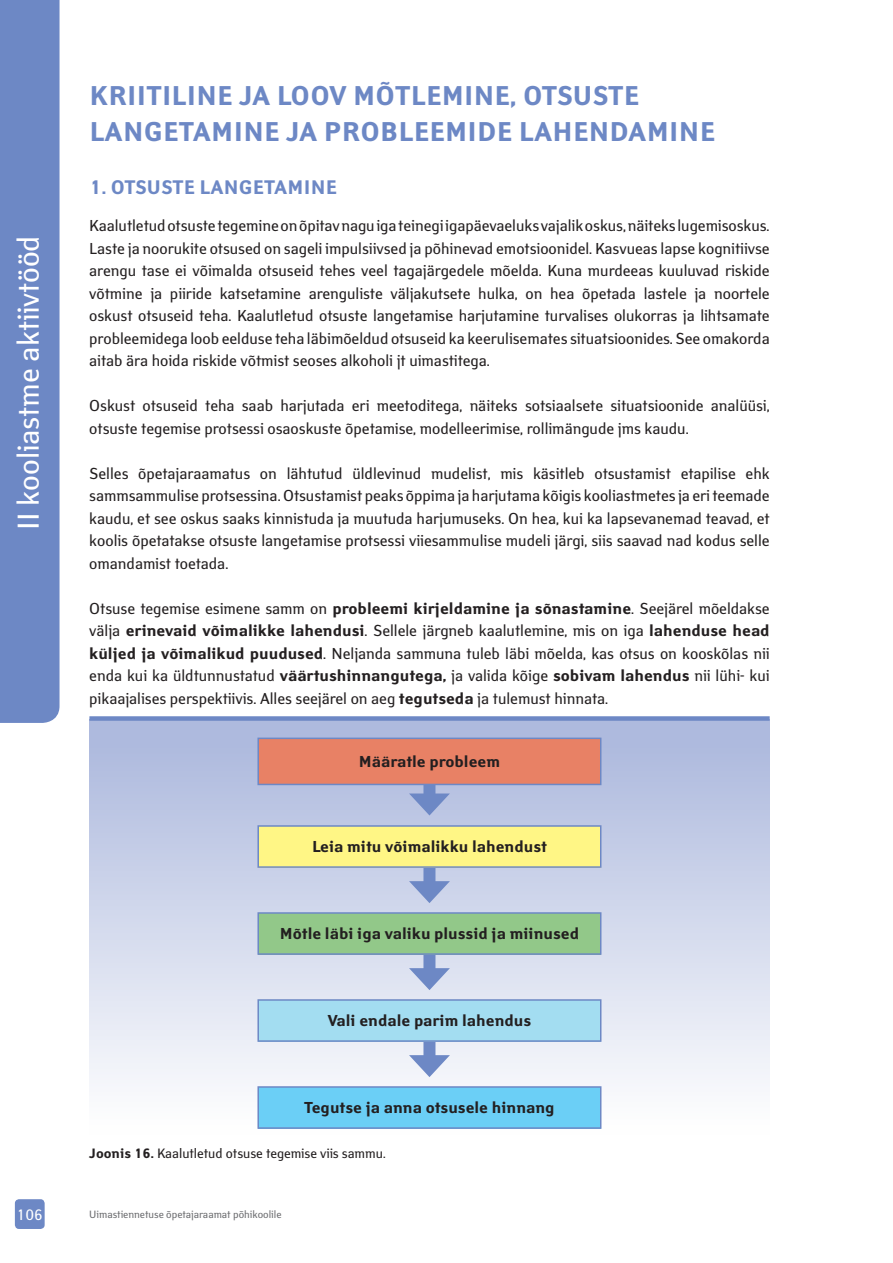
<style>
.page{position:relative;width:893px;height:1263px;background:#fff}
.page>*{position:absolute;margin:0;border:0;box-sizing:border-box;transform-origin:0 0}
.t1{font:30px "Yanus";color:#fff}
.Heading_2{font:700 27px/36px "Yanus";letter-spacing:.01em;color:#6d88c5}
.Heading_2-2{font:700 19.5px "Yanus";letter-spacing:.01em;color:#6d88c5}
.t2{font:15.75px/22.5px "Yanus";color:#231f20;text-align:justify}
.t3{font:700 15.75px "Yanus";color:#231f20}
.t4{font:15px "Yanus";color:#fff}
.t5{font:13.5px "Yanus";color:#231f20}
.t6{font:10.5px "Yanus";color:#6c6d70}
.s1{font-weight:700}
</style>
<div class="page">
<div style="left:15px;top:1199px;width:30px;height:30px;background:#6d88c5;border-radius:4px"></div>
<div style="left:0;top:0;width:60px;height:723px;background:#6d88c5"></div>
<div style="left:89px;top:719px;width:681px;height:416px;background:linear-gradient(to bottom,#a9b6dc,#fff)"></div>
<div style="left:89px;top:716px;width:681px;height:5px;background:#6d88c5"></div>
<div style="left:423px;top:773px;width:12px;height:29px;background:#6d88c5"></div>
<svg style="left:409px;top:793px;width:41px;height:22px"></svg>
<div style="left:423px;top:860px;width:12px;height:30px;background:#6d88c5"></div>
<svg style="left:409px;top:881px;width:41px;height:22px"></svg>
<div style="left:423px;top:1034px;width:12px;height:30px;background:#6d88c5"></div>
<svg style="left:409px;top:1055px;width:41px;height:22px"></svg>
<div style="left:423px;top:947px;width:12px;height:30px;background:#6d88c5"></div>
<svg style="left:409px;top:968px;width:41px;height:22px"></svg>
<div style="left:258px;top:738px;width:343px;height:46px;background:#e88165"></div>
<div style="left:257px;top:738px;width:344px;height:47px;border:2px solid #6d88c5"></div>
<div style="left:258px;top:826px;width:343px;height:41px;background:#fff685"></div>
<div style="left:257px;top:825px;width:344px;height:43px;border:2px solid #6d88c5"></div>
<div style="left:258px;top:913px;width:343px;height:41px;background:#92c889"></div>
<div style="left:257px;top:912px;width:344px;height:43px;border:2px solid #6d88c5"></div>
<div style="left:258px;top:1087px;width:343px;height:41px;background:#6bcff6"></div>
<div style="left:257px;top:1086px;width:344px;height:43px;border:2px solid #6d88c5"></div>
<div style="left:258px;top:1000px;width:343px;height:41px;background:#a3ddf1"></div>
<div style="left:257px;top:999px;width:344px;height:43px;border:2px solid #6d88c5"></div>
<p class="t1" style="left:10px;top:530px;width:296px;rotate:-90deg">II kooliastme aktiivtööd</p>
<p class="Heading_2" style="left:89px;top:79px;width:627px">KRIITILINE JA LOOV MÕTLEMINE, OTSUSTE<br>LANGETAMINE JA PROBLEEMIDE LAHENDAMINE</p>
<p class="Heading_2-2" style="left:89px;top:175px;width:249px">1. OTSUSTE LANGETAMINE</p>
<p class="t2" style="left:89px;top:214px;width:682px">Kaalutletud otsuste tegemine on õpitav nagu iga teinegi igapäevaeluks vajalik oskus, näiteks lugemisoskus.</p>
<p class="t2" style="left:89px;top:237px;width:682px">Laste ja noorukite otsused on sageli impulsiivsed ja põhinevad emotsioonidel. Kasvueas lapse kognitiivse arengu tase ei võimalda otsuseid tehes veel tagajärgedele mõelda. Kuna murdeeas kuuluvad riskide võtmine ja piiride katsetamine arenguliste väljakutsete hulka, on hea õpetada lastele ja noortele oskust otsuseid teha. Kaalutletud otsuste langetamise harjutamine turvalises olukorras ja lihtsamate probleemidega loob eelduse teha läbimõeldud otsuseid ka keerulisemates situatsioonides. See omakorda aitab ära hoida riskide võtmist seoses alkoholi jt uimastitega.</p>
<p class="t2" style="left:89px;top:394px;width:682px">Oskust otsuseid teha saab harjutada eri meetoditega, näiteks sotsiaalsete situatsioonide analüüsi, otsuste tegemise protsessi osaoskuste õpetamise, modelleerimise, rollimängude jms kaudu.</p>
<p class="t2" style="left:89px;top:462px;width:682px">Selles õpetajaraamatus on lähtutud üldlevinud mudelist, mis käsitleb otsustamist etapilise ehk sammsammulise protsessina. Otsustamist peaks õppima ja harjutama kõigis kooliastmetes ja eri teemade kaudu, et see oskus saaks kinnistuda ja muutuda harjumuseks. On hea, kui ka lapsevanemad teavad, et koolis õpetatakse otsuste langetamise protsessi viiesammulise mudeli järgi, siis saavad nad kodus selle omandamist toetada.</p>
<p class="t2" style="left:89px;top:597px;width:682px">Otsuse tegemise esimene samm on <span class="s1">probleemi kirjeldamine ja sõnastamine</span>. Seejärel mõeldakse välja <span class="s1">erinevaid võimalikke lahendusi</span>. Sellele järgneb kaalutlemine, mis on iga <span class="s1">lahenduse head küljed ja võimalikud puudused</span>. Neljanda sammuna tuleb läbi mõelda, kas otsus on kooskõlas nii enda kui ka üldtunnustatud <span class="s1">väärtushinnangutega,</span> ja valida kõige <span class="s1">sobivam lahendus</span> nii lühi- kui pikaajalises perspektiivis. Alles seejärel on aeg <span class="s1">tegutseda</span> ja tulemust hinnata.</p>
<p class="t3" style="left:359px;top:752px;width:143px">Määratle probleem</p>
<p class="t3" style="left:312px;top:838px;width:236px">Leia mitu võimalikku lahendust</p>
<p class="t3" style="left:280px;top:925px;width:301px">Mõtle läbi iga valiku plussid ja miinused</p>
<p class="t3" style="left:328px;top:1012px;width:205px">Vali endale parim lahendus</p>
<p class="t3" style="left:304px;top:1099px;width:252px">Tegutse ja anna otsusele hinnang</p>
<p class="t5" style="left:89px;top:1145px;width:298px"><span class="s1">Joonis 16.</span> Kaalutletud otsuse tegemise viis sammu.</p>
<p class="t4" style="left:17px;top:1205px;width:28px">106</p>
<p class="t6" style="left:89px;top:1208px;width:194px">Uimastiennetuse õpetajaraamat põhikoolile</p>
</div>
